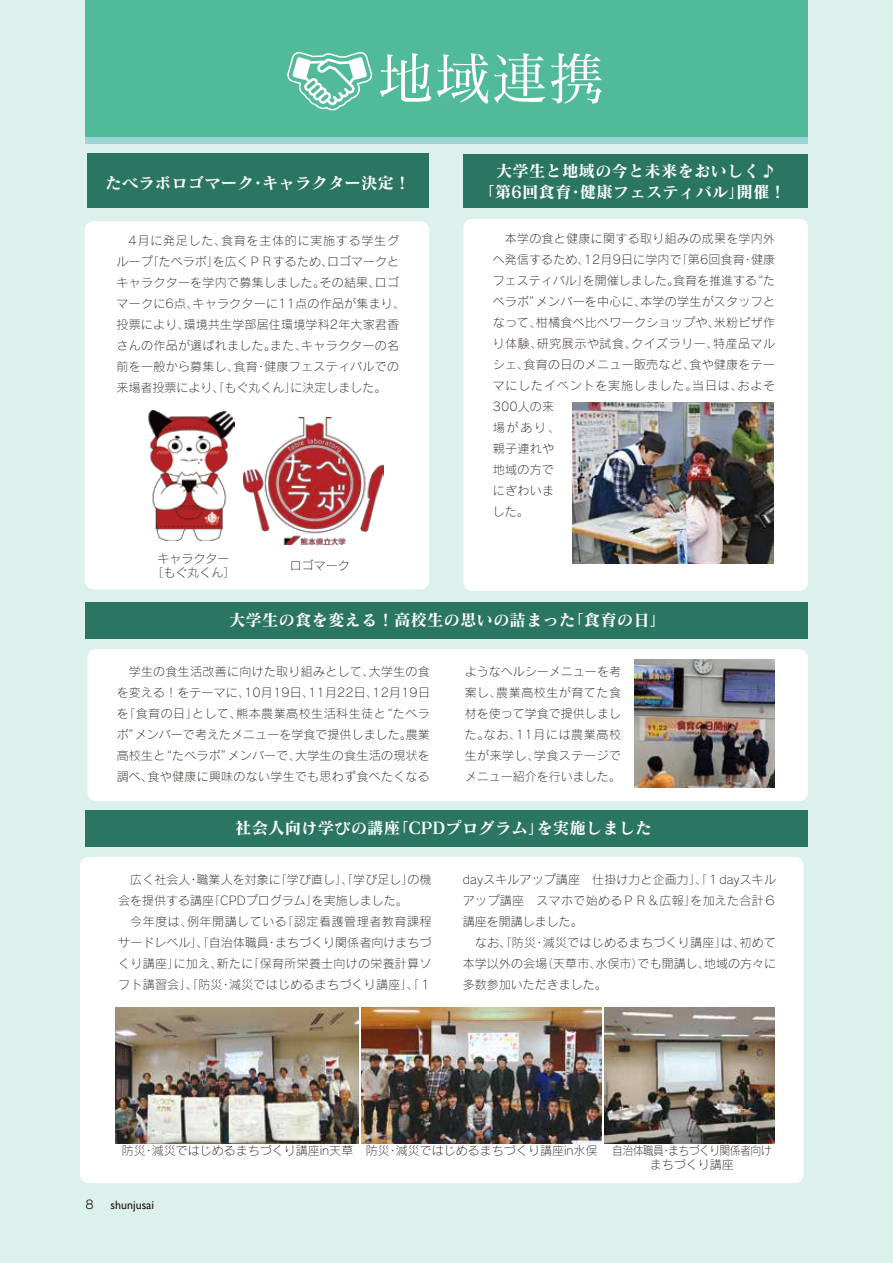
<style>
.page{position:relative;width:893px;height:1263px;background:#dcf1eb}
.page>*{position:absolute;margin:0;border:0;box-sizing:border-box;transform-origin:0 0}
.t1{font:57px "Matisse V Pro M";color:#fff}
.t2{font:16.5px/21px "Matisse Pro B";color:#fff;text-align:center}
.t3{font:12px/21px "Rodin Pro L";letter-spacing:.02em;color:#221815;text-align:justify}
.t4{font:12px/13.5px "Rodin Pro L";color:#221815}
.t5{font:12px "Gill Sans";color:#221815}
.t6{font:12px "Rodin Pro M";color:#221815}
</style>
<div class="page">
<div style="left:87px;top:649px;width:721px;height:152px;background:#fff;border-radius:9px"></div>
<div style="left:463px;top:219px;width:345px;height:372px;background:#fff;border-radius:9px"></div>
<div style="left:85px;top:221px;width:344px;height:368px;background:#fff;border-radius:9px"></div>
<div style="left:80px;top:857px;width:723px;height:326px;background:#fff;border-radius:9px"></div>
<img style="left:573px;top:403px;width:201px;height:160px">
<img style="left:634px;top:659px;width:140px;height:128px">
<div style="left:87px;top:153px;width:341px;height:55px;background:#2b7661"></div>
<div style="left:463px;top:154px;width:344px;height:53px;background:#2b7661"></div>
<div style="left:85px;top:602px;width:722px;height:36px;background:#2b7661"></div>
<div style="left:85px;top:810px;width:722px;height:36px;background:#2b7661"></div>
<div style="left:85px;top:0;width:723px;height:144px;background:#51ba99"></div>
<div style="left:85px;top:137px;width:723px;height:7px;background:#9ad4d3"></div>
<svg style="left:287px;top:52px;width:86px;height:59px"></svg>
<img style="left:244px;top:417px;width:139px;height:128px">
<img style="left:148px;top:410px;width:87px;height:130px">
<img style="left:116px;top:1007px;width:243px;height:136px">
<img style="left:362px;top:1007px;width:239px;height:136px">
<img style="left:605px;top:1007px;width:170px;height:136px">
<h1 class="t1" style="left:377px;top:42px;width:230px">地域連携</h1>
<h2 class="t2" style="left:105px;top:171px;width:307px">たべラボロゴマーク・キャラクター決定！</h2>
<h2 class="t2" style="left:478px;top:159px;width:309px">大学生と地域の今と未来をおいしく♪<br>「第6回食育・健康フェスティバル」開催！</h2>
<p class="t3" style="left:117px;top:229px;width:290px;text-align:left;text-indent:12px">4月に発足した、食育を主体的に実施する学生グループ「たべラボ」を広くＰＲするため、ロゴマークとキャラクターを学内で募集しました。その結果、ロゴマークに6点、キャラクターに11点の作品が集まり、投票により、環境共生学部居住環境学科2年大家君香さんの作品が選ばれました。また、キャラクターの名前を一般から募集し、食育・健康フェスティバルでの来場者投票により、「もぐ丸くん」に決定しました。</p>
<p class="t3" style="left:493px;top:227px;width:284px;text-align:left;text-indent:12px">本学の食と健康に関する取り組みの成果を学内外へ発信するため、12月9日に学内で「第6回食育･健康フェスティバル」を開催しました。食育を推進する“たべラボ”メンバーを中心に、本学の学生がスタッフとなって、柑橘食べ比べワークショップや、米粉ピザ作り体験、研究展示や試食、クイズラリー、特産品マルシェ、食育の日のメニュー販売など、食や健康をテーマにしたイベントを実施しました。当日は、およそ<br>300人の来<br>場があり、<br>親子連れや<br>地域の方で<br>にぎわいま<br>した。</p>
<p class="t4" style="left:152px;top:552px;width:85px;text-align:center">キャラクター［もぐ丸くん］</p>
<p class="t3" style="left:290px;top:555px;width:61px">ロゴマーク</p>
<h2 class="t2" style="left:229px;top:609px;width:439px">大学生の食を変える！高校生の思いの詰まった「食育の日」</h2>
<p class="t3" style="left:117px;top:661px;width:315px;text-indent:12px">学生の食生活改善に向けた取り組みとして、大学生の食を変える！をテーマに、10月19日、11月22日、12月19日を「食育の日」として、熊本農業高校生活科生徒と“たべラボ”メンバーで考えたメニューを学食で提供しました。農業高校生と“たべラボ”メンバーで、大学生の食生活の現状を調べ、食や健康に興味のない学生でも思わず食べたくなる</p>
<p class="t3" style="left:465px;top:661px;width:158px">ようなヘルシーメニューを考案し、農業高校生が育てた食材を使って学食で提供しました。なお、11月には農業高校生が来学し、学食ステージでメニュー紹介を行いました。</p>
<h2 class="t2" style="left:235px;top:816px;width:418px">社会人向け学びの講座「CPDプログラム」を実施しました</h2>
<p class="t4" style="left:118px;top:869px;width:315px;line-height:21px;text-indent:12px">広く社会人・職業人を対象に「学び直し」、「学び足し」の機会を提供する講座「CPDプログラム」を実施しました。</p>
<p class="t3" style="left:118px;top:911px;width:315px;text-indent:12px">今年度は、例年開講している「認定看護管理者教育課程サードレベル」、「自治体職員・まちづくり関係者向けまちづくり講座」に加え、新たに「保育所栄養士向けの栄養計算ソフト講習会」、「防災・減災ではじめるまちづくり講座」、「１</p>
<p class="t3" style="left:463px;top:869px;width:315px">dayスキルアップ講座　仕掛け力と企画力」、「１dayスキルアップ講座　スマホで始めるＰＲ＆広報」を加えた合計６講座を開講しました。</p>
<p class="t3" style="left:463px;top:932px;width:315px;text-indent:12px">なお、「防災・減災ではじめるまちづくり講座」は、初めて本学以外の会場（天草市、水俣市）でも開講し、地域の方々に多数参加いただきました。</p>
<p class="t4" style="left:650px;top:1144px;width:123px;text-indent:-528px">防災・減災ではじめるまちづくり講座in天草 防災・減災ではじめるまちづくり講座in水俣 自治体職員・まちづくり関係者向けまちづくり講座</p>
<p class="t6" style="left:86px;top:1196px;width:10px">8</p>
<p class="t5" style="left:110px;top:1198px;width:45px">shunjusai</p>
</div>
